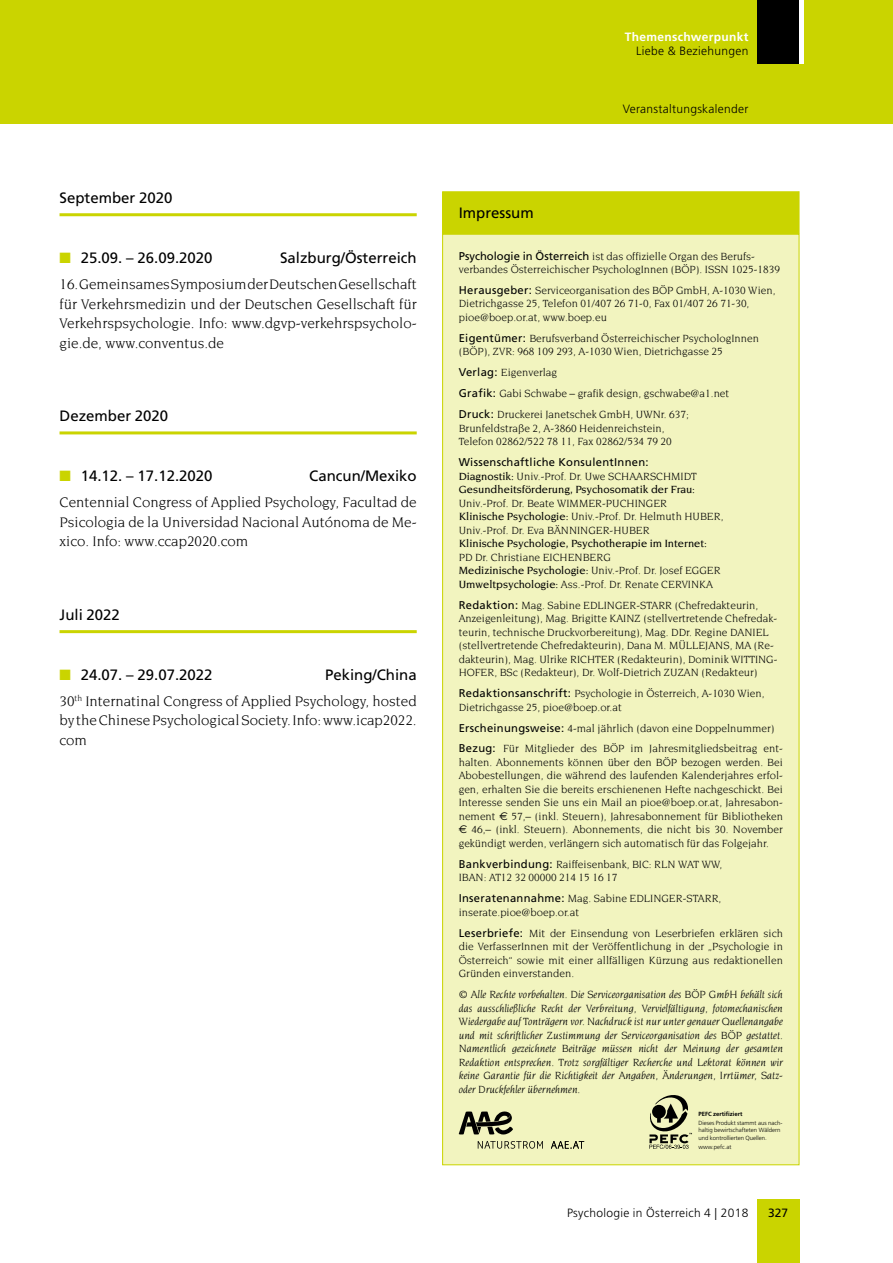
<style>
.page{position:relative;width:893px;height:1263px;background:#fff}
.page>*{position:absolute;margin:0;border:0;box-sizing:border-box;transform-origin:0 0}
.t1{font:15px/19.5px "Novarese";color:#000;text-align:justify}
.t2{font:15px "Frutiger";color:#000}
.t3{font:300 12px "Frutiger";letter-spacing:.025em;color:#000}
.t4{font:700 12px "Frutiger";letter-spacing:.025em;color:#fff}
.t5{font:12px "Frutiger";color:#000}
.t6{font:11.25px/13.5px "Novarese";color:#000}
.t7{font:italic 11.25px/13.5px "Novarese";color:#000;text-align:justify}
.t8{font:500 11.25px/13.5px "Novarese";color:#000}
.t9{font:11.25px "Frutiger";letter-spacing:.025em;color:#000}
.t10{font:300 6px/7.2px "Frutiger";color:#000}
.t11{font:700 6px "Frutiger";color:#000}
.s1{color:#cad400}
.s2{font-family:"Frutiger"}
.s3{font-weight:400}
.s4{font-weight:500}
.s5{font-family:"Euro Sans"}
</style>
<div class="page">
<div style="left:0;top:0;width:893px;height:123px;background:#cad400"></div>
<div style="left:757px;top:1199px;width:42px;height:64px;background:#cad400"></div>
<div style="left:757px;top:0;width:42px;height:64px;background:#000"></div>
<div style="left:799px;top:0;width:5px;height:64px;background:#fff"></div>
<hr style="left:60px;top:213px;width:357px;height:3px;background:#cad400">
<hr style="left:60px;top:431px;width:357px;height:3px;background:#cad400">
<hr style="left:60px;top:630px;width:357px;height:3px;background:#cad400">
<div style="left:443px;top:234px;width:356px;height:931px;background:#f2f4bf"></div>
<div style="left:443px;top:192px;width:356px;height:41px;background:#cad400"></div>
<div style="left:442px;top:191px;width:357px;height:43px;border:1px solid #cad400"></div>
<svg style="left:478px;top:1141px;width:65px;height:8px"></svg>
<svg style="left:551px;top:1141px;width:33px;height:8px"></svg>
<svg style="left:459px;top:1111px;width:54px;height:24px"></svg>
<svg style="left:649px;top:1095px;width:43px;height:54px"></svg>
<h1 class="t2" style="left:60px;top:189px;width:114px">September 2020</h1>
<h1 class="t2" style="left:60px;top:249px;width:155px"><span class="s1">■</span> 25.09. – 26.09.2020</h1>
<h1 class="t2" style="left:280px;top:249px;width:138px">Salzburg/Österreich</h1>
<h1 class="t1" style="left:60px;top:274px;width:359px">16. Gemeinsames Symposium der Deutschen Gesellschaft für Verkehrsmedizin und der Deutschen Gesellschaft für Verkehrspsychologie. Info: www.dgvp-verkehrspsycholo&shy;gie.de, www.conventus.de</h1>
<h1 class="t2" style="left:60px;top:407px;width:110px">Dezember 2020</h1>
<h1 class="t2" style="left:60px;top:467px;width:155px"><span class="s1">■</span> 14.12. – 17.12.2020</h1>
<h1 class="t2" style="left:309px;top:467px;width:109px">Cancun/Mexiko</h1>
<h1 class="t1" style="left:60px;top:492px;width:359px">Centennial Congress of Applied Psychology, Facultad de Psicologia de la Universidad Nacional Autónoma de Me&shy;xico. Info: www.ccap2020.com</h1>
<h1 class="t2" style="left:60px;top:605px;width:62px">Juli 2022</h1>
<h1 class="t2" style="left:60px;top:666px;width:155px"><span class="s1">■</span> 24.07. – 29.07.2022</h1>
<h1 class="t2" style="left:325px;top:666px;width:93px">Peking/China</h1>
<h1 class="t1" style="left:60px;top:691px;width:359px">30<sup>th</sup> Internatinal Congress of Applied Psychology, hosted by the Chinese Psychological Society. Info: www.icap2022. com</h1>
<p class="t4" style="left:625px;top:30px;width:125px">Themenschwerpunkt</p>
<p class="t3" style="left:636px;top:44px;width:114px">Liebe &amp; Beziehungen</p>
<h1 class="t2" style="left:459px;top:204px;width:77px">Impressum</h1>
<p class="t3" style="left:623px;top:102px;width:127px">Veranstaltungskalender</p>
<p class="t6" style="left:459px;top:249px;width:323px"><span class="s2">Psychologie in Österreich</span> ist das offizielle Organ des Berufs&shy;verbandes Österreichischer PsychologInnen (BÖP). ISSN 1025-1839</p>
<p class="t6" style="left:459px;top:283px;width:318px"><span class="s2">Herausgeber:</span> Serviceorganisation des BÖP GmbH, A-1030 Wien,<br>Dietrichgasse 25, Telefon 01/407 26 71-0, Fax 01/407 26 71-30, pioe@boep.or.at, www.boep.eu</p>
<p class="t6" style="left:459px;top:331px;width:302px"><span class="s2">Eigentümer:</span> Berufsverband Österreichischer PsychologInnen (BÖP), ZVR: 968 109 293, A-1030 Wien, Dietrichgasse 25</p>
<p class="t6" style="left:459px;top:362px;width:272px;line-height:21px"><span class="s2">Verlag:</span> Eigenverlag<br><span class="s2">Grafik:</span> Gabi Schwabe – grafik design, gschwabe@a1.net<br><span class="s2">Druck:</span> Druckerei Janetschek GmbH, UWNr. 637;</p>
<p class="t6" style="left:459px;top:421px;width:215px">Brunfeldstraße 2, A-3860 Heidenreichstein,<br>Telefon 02862/522 78 11, Fax 02862/534 79 20</p>
<p class="t9" style="left:459px;top:456px;width:191px">Wissenschaftliche KonsulentInnen:</p>
<p class="t8" style="left:459px;top:469px;width:240px">Diagnostik: <span class="s3">Univ.-Prof. Dr. Uwe SCHAARSCHMIDT<br></span>Gesundheitsförderung, Psychosomatik der Frau:</p>
<p class="t6" style="left:459px;top:496px;width:266px">Univ.-Prof. Dr. Beate WIMMER-PUCHINGER<br><span class="s4">Klinische Psychologie:</span> Univ.-Prof. Dr. Helmuth HUBER,<br>Univ.-Prof. Dr. Eva BÄNNINGER-HUBER</p>
<p class="t8" style="left:459px;top:537px;width:250px">Klinische Psychologie, Psychotherapie im Internet:</p>
<p class="t6" style="left:459px;top:550px;width:263px">PD Dr. Christiane EICHENBERG<br><span class="s4">Medizinische Psychologie:</span> Univ.-Prof. Dr. Josef EGGER<br><span class="s4">Umweltpsychologie:</span> Ass.-Prof. Dr. Renate CERVINKA</p>
<p class="t6" style="left:459px;top:598px;width:320px"><span class="s2">Redaktion:</span> Mag. Sabine EDLINGER-STARR (Chefredakteurin, Anzeigenleitung), Mag. Brigitte KAINZ (stellvertretende Chefredak&shy;teurin, technische Druckvorbereitung), Mag. DDr. Regine DANIEL (stellvertretende Chefredakteurin), Dana M. MÜLLEJANS, MA (Re&shy;dakteurin), Mag. Ulrike RICHTER (Redakteurin), Dominik WITTING-HOFER, BSc (Redakteur), Dr. Wolf-Dietrich ZUZAN (Redakteur)</p>
<p class="t6" style="left:459px;top:686px;width:307px"><span class="s2">Redaktionsanschrift:</span> Psychologie in Österreich, A-1030 Wien,<br>Dietrichgasse 25, pioe@boep.or.at</p>
<p class="t6" style="left:459px;top:717px;width:326px;line-height:21px"><span class="s2">Erscheinungsweise:</span> 4-mal jährlich (davon eine Doppelnummer)<br><span class="s2">Bezug:</span> Für Mitglieder des BÖP im Jahresmitgliedsbeitrag ent-</p>
<p class="t6" style="left:459px;top:755px;width:326px;text-align:justify">halten. Abonnements können über den BÖP bezogen werden. Bei Abobestellungen, die während des laufenden Kalenderjahres erfol&shy;gen, erhalten Sie die bereits erschienenen Hefte nachgeschickt. Bei Interesse senden Sie uns ein Mail an pioe@boep.or.at, Jahresabon&shy;nement <span class="s5">€</span> 57,– (inkl. Steuern), Jahresabonnement für Bibliotheken <span class="s5">€</span> 46,– (inkl. Steuern). Abonnements, die nicht bis 30. November gekündigt werden, verlängern sich automatisch für das Folgejahr.</p>
<p class="t6" style="left:459px;top:857px;width:265px"><span class="s2">Bankverbindung:</span> Raiffeisenbank, BIC: RLN WAT WW,<br>IBAN: AT12 32 00000 214 15 16 17</p>
<p class="t6" style="left:459px;top:892px;width:264px"><span class="s2">Inseratenannahme:</span> Mag. Sabine EDLINGER-STARR, inserate.pioe@boep.or.at</p>
<p class="t6" style="left:459px;top:926px;width:326px;text-align:justify"><span class="s2">Leserbriefe:</span> Mit der Einsendung von Leserbriefen erklären sich die VerfasserInnen mit der Veröffentlichung in der „Psychologie in Österreich“ sowie mit einer allfälligen Kürzung aus redaktionellen Gründen einverstanden.</p>
<p class="t7" style="left:459px;top:988px;width:326px">© Alle Rechte vorbehalten. Die Serviceorganisation des BÖP GmbH behält sich das ausschließliche Recht der Verbreitung, Vervielfältigung, fotomechanischen Wiedergabe auf Tonträgern vor. Nachdruck ist nur unter genauer Quellenangabe und mit schriftlicher Zustimmung der Serviceorganisation des BÖP gestattet.<br>Namentlich gezeichnete Beiträge müssen nicht der Meinung der gesamten Redaktion entsprechen. Trotz sorgfältiger Recherche und Lektorat können wir keine Garantie für die Richtigkeit der Angaben, Änderungen, Irrtümer, Satz&shy;oder Druckfehler übernehmen.</p>
<p class="t11" style="left:698px;top:1110px;width:46px">PEFC zertifiziert</p>
<p class="t10" style="left:698px;top:1119px;width:86px">Dieses Produkt stammt aus nach&shy;haltig bewirtschafteten Wäldern und kontrollierten Quellen.</p>
<p class="t10" style="left:698px;top:1143px;width:35px">www.pefc.at</p>
<p class="t3" style="left:567px;top:1206px;width:183px">Psychologie in Österreich 4 | 2018</p>
<p class="t5" style="left:768px;top:1205px;width:22px">327</p>
</div>
